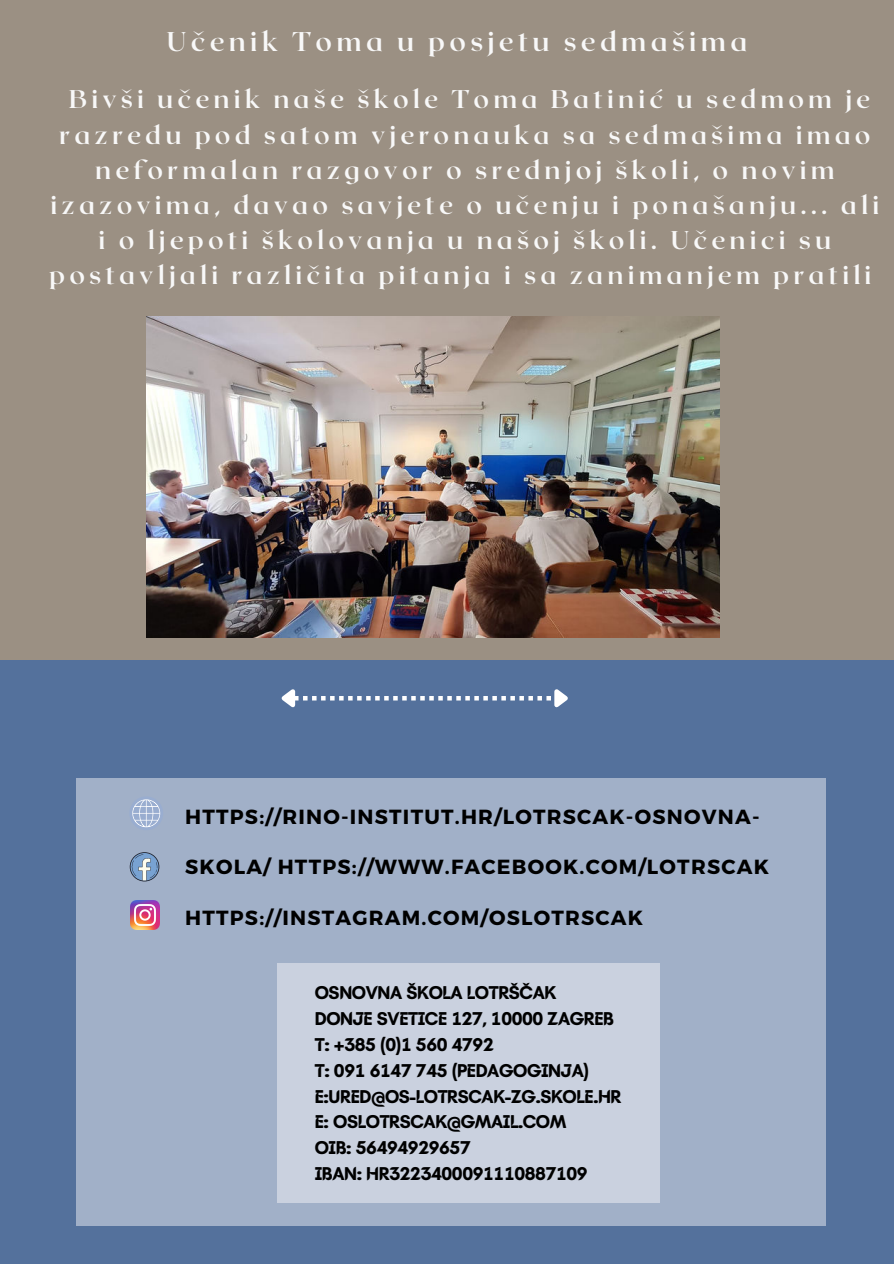
<style>
.page{position:relative;width:894px;height:1264px;background:#fff}
.page>*{position:absolute;margin:0;border:0;box-sizing:border-box;transform-origin:0 0}
.t1{font:700 27px "Roxborough CF";letter-spacing:.16em;color:#f8f8f8}
.t2{font:700 25.65px/35.1px "Roxborough CF";letter-spacing:.16em;color:#f8f8f8;text-align:center}
.t3{font:700 20.4px "Montserrat";letter-spacing:.06em;color:#000}
.t4{font:700 18.9px/25.8px "Batangas";letter-spacing:-.02em;color:#000}
</style>
<div class="page">
<div style="left:0;top:0;width:893px;height:1263px;background:#54719c"></div>
<div style="left:0;top:0;width:893px;height:660px;background:#9b9083"></div>
<img style="left:146px;top:317px;width:572px;height:321px">
<div style="left:76px;top:778px;width:749px;height:447px;background:#a1b0c8"></div>
<div style="left:277px;top:963px;width:382px;height:239px;background:#cad1df"></div>
<svg style="left:132px;top:799px;width:29px;height:29px"></svg>
<svg style="left:130px;top:852px;width:29px;height:29px"></svg>
<img style="left:130px;top:900px;width:29px;height:30px">
<svg style="left:281px;top:689px;width:287px;height:19px"></svg>
<p class="t1" style="left:166px;top:24px;width:582px">Učenik Toma u posjetu sedmašima</p>
<p class="t2" style="left:49px;top:82px;width:831px">Bivši učenik naše škole Toma Batinić u sedmom je razredu pod satom vjeronauka sa sedmašima imao neformalan razgovor o srednjoj školi, o novim izazovima, davao savjete o učenju i ponašanju... ali i o ljepoti školovanja u našoj školi. Učenici su postavljali različita pitanja i sa zanimanjem pratili</p>
<p class="t3" style="left:185px;top:803px;width:576px">HTTPS://RINO-INSTITUT.HR/LOTRSCAK-OSNOVNA-</p>
<p class="t3" style="left:185px;top:854px;width:585px">SKOLA/ HTTPS://WWW.FACEBOOK.COM/LOTRSCAK</p>
<p class="t3" style="left:185px;top:905px;width:459px">HTTPS://INSTAGRAM.COM/OSLOTRSCAK</p>
<p class="t4" style="left:315px;top:978px;width:308px">OSNOVNA ŠKOLA LOTRŠČAK<br>DONJE SVETICE 127, 10000 ZAGREB<br>T: +385 (0)1 560 4792<br>T: 091 6147 745 (PEDAGOGINJA)<br>E:URED@OS-LOTRSCAK-ZG.SKOLE.HR<br>E: OSLOTRSCAK@GMAIL.COM<br>OIB: 56494929657<br>IBAN: HR3223400091110887109</p>
</div>
